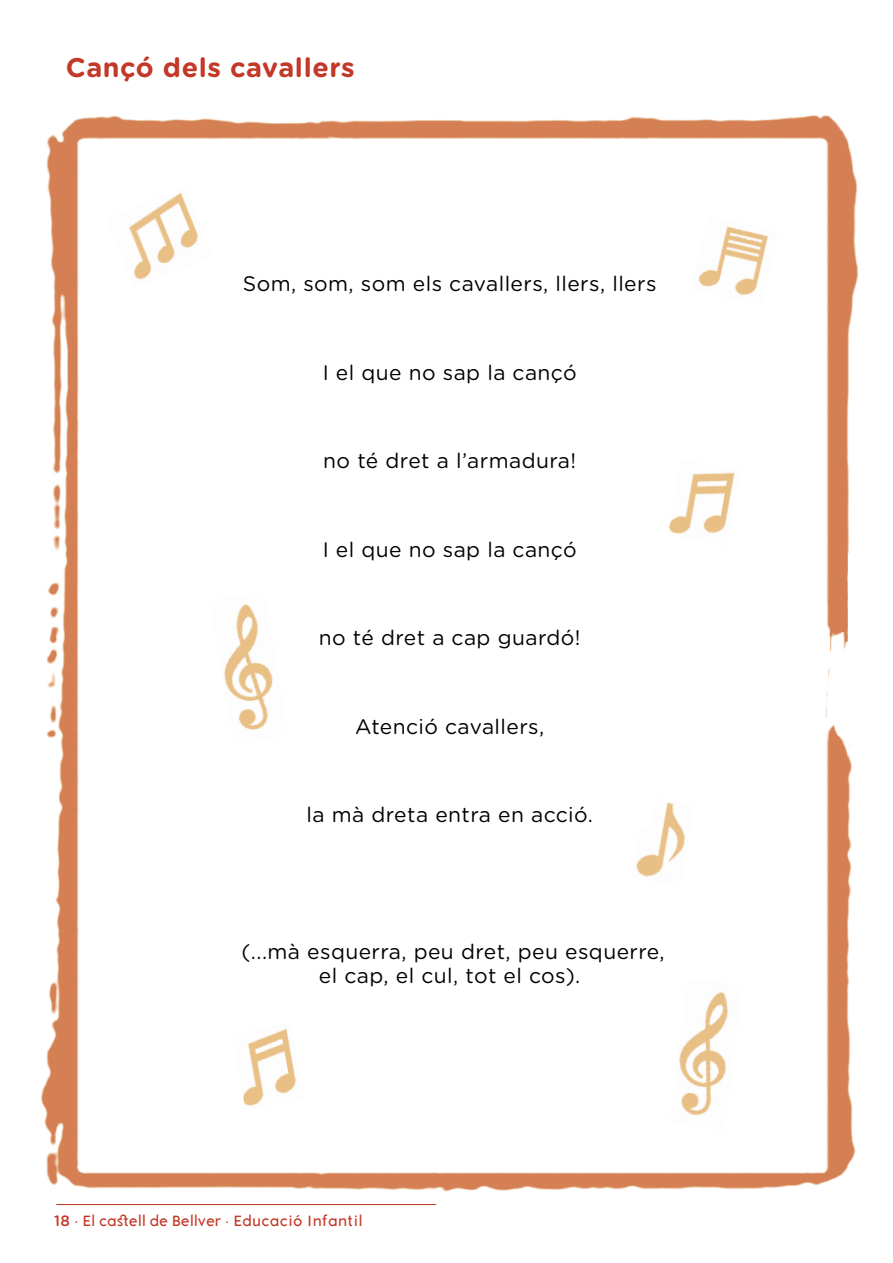
<style>
.page{position:relative;width:893px;height:1263px;background:#fff}
.page>*{position:absolute;margin:0;border:0;box-sizing:border-box;transform-origin:0 0}
.t1{font:700 27px "Gotham Rounded";letter-spacing:.02em;color:#c33826}
.t2{font:21px/24px "Gotham Rounded";letter-spacing:.02em;color:#000;text-align:center}
.t3{font:15px "Aron Grotesque";letter-spacing:.03em;color:#c33826}
.s1{font-family:"Gotham Rounded";font-weight:500}
</style>
<div class="page">
<hr style="left:56px;top:1204px;width:380px;height:1px;background:#c33826">
<img style="left:41px;top:115px;width:818px;height:1077px">
<img style="left:209px;top:591px;width:80px;height:154px">
<img style="left:670px;top:978px;width:73px;height:152px">
<img style="left:232px;top:1023px;width:72px;height:87px">
<img style="left:668px;top:459px;width:72px;height:87px">
<img style="left:691px;top:215px;width:88px;height:91px">
<img style="left:106px;top:187px;width:107px;height:101px">
<img style="left:631px;top:796px;width:63px;height:91px">
<svg style="left:632px;top:784px;width:26px;height:46px"></svg>
<p class="t1" style="left:66px;top:48px;width:290px">Cançó dels cavallers</p>
<p class="t2" style="left:243px;top:271px;width:415px">Som, som, som els cavallers, llers, llers</p>
<p class="t2" style="left:323px;top:360px;width:255px">I el que no sap la cançó</p>
<p class="t2" style="left:323px;top:448px;width:254px">no té dret a l’armadura!</p>
<p class="t2" style="left:323px;top:536px;width:255px">I el que no sap la cançó</p>
<p class="t2" style="left:319px;top:625px;width:263px">no té dret a cap guardó!</p>
<p class="t2" style="left:355px;top:713px;width:191px">Atenció cavallers,</p>
<p class="t2" style="left:306px;top:802px;width:288px">la mà dreta entra en acció.</p>
<p class="t2" style="left:241px;top:938px;width:425px">(...mà esquerra, peu dret, peu esquerre, el cap, el cul, tot el cos).</p>
<p class="t3" style="left:54px;top:1212px;width:310px"><span class="s1">18</span> · El castell de Bellver · Educació Infantil</p>
</div>
